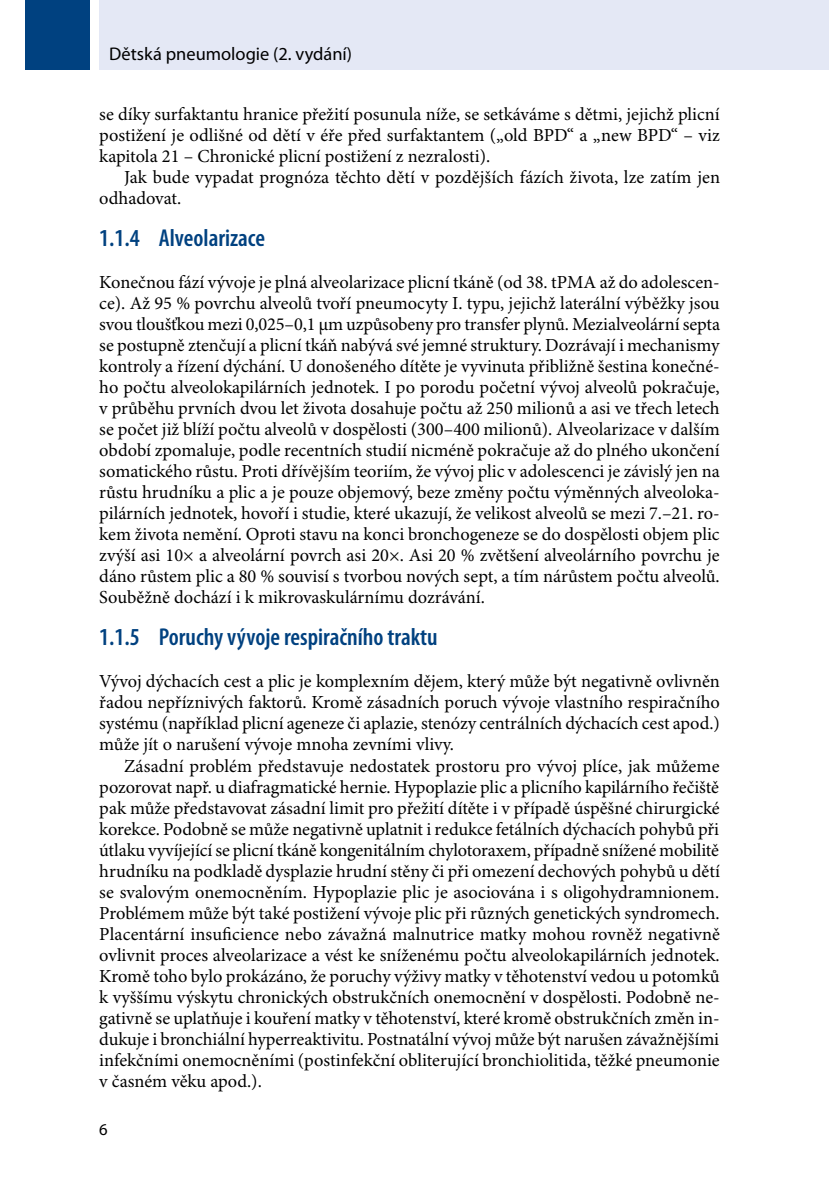
<style>
.page{position:relative;width:829px;height:1191px;background:#fff}
.page>*{position:absolute;margin:0;border:0;box-sizing:border-box;transform-origin:0 0}
.t1{font:600 condensed 24.5px "Myriad Pro";color:#004180}
.TEXT_bez_odsazeni{font:18.38px/21px "Minion Pro";color:#000;text-align:justify}
.TEXT{font:18.38px/21px "Minion Pro";color:#000;text-align:justify}
.t2{font:18.38px "Myriad Pro";color:#000}
.t3{font:16.62px "Myriad Pro";color:#000}
</style>
<div class="page">
<div style="left:25px;top:0;width:64px;height:69px;background:#004180"></div>
<div style="left:99px;top:0;width:729px;height:69px;background:#e4e8f5"></div>
<hr style="left:828px;top:0;width:1px;height:69px;background:#e4e8f5">
<p class="t2" style="left:109px;top:42px;width:244px">Dětská pneumologie (2. vydání)</p>
<p class="TEXT" style="left:99px;top:105px;width:622px">se díky surfaktantu hranice přežití posunula níže, se setkáváme s dětmi, jejichž plicní postižení je odlišné od dětí v éře před surfaktantem („old BPD“ a „new BPD“ – viz kapitola 21 – Chronické plicní postižení z nezralosti).</p>
<p class="TEXT" style="left:99px;top:168px;width:622px;text-indent:25px">Jak bude vypadat prognóza těchto dětí v pozdějších fázích života, lze zatím jen odhadovat.</p>
<h3 class="t1" style="left:99px;top:223px;width:167px">1.1.4 Alveolarizace</h3>
<p class="TEXT_bez_odsazeni" style="left:99px;top:273px;width:622px">Konečnou fází vývoje je plná alveolarizace plicní tkáně (od 38. tPMA až do adolescen&shy;ce). Až 95 % povrchu alveolů tvoří pneumocyty I. typu, jejichž laterální výběžky jsou svou tloušťkou mezi 0,025–0,1 µm uzpůsobeny pro transfer plynů. Mezialveolární septa se postupně ztenčují a plicní tkáň nabývá své jemné struktury. Dozrávají i mechanismy kontroly a řízení dýchání. U donošeného dítěte je vyvinuta přibližně šestina konečné&shy;ho počtu alveolokapilárních jednotek. I po porodu početní vývoj alveolů pokračuje, v průběhu prvních dvou let života dosahuje počtu až 250 milionů a asi ve třech letech se počet již blíží počtu alveolů v dospělosti (300–400 milionů). Alveolarizace v dalším období zpomaluje, podle recentních studií nicméně pokračuje až do plného ukončení somatického růstu. Proti dřívějším teoriím, že vývoj plic v adolescenci je závislý jen na růstu hrudníku a plic a je pouze objemový, beze změny počtu výměnných alveoloka&shy;pilárních jednotek, hovoří i studie, které ukazují, že velikost alveolů se mezi 7.–21. ro&shy;kem života nemění. Oproti stavu na konci bronchogeneze se do dospělosti objem plic zvýší asi 10× a alveolární povrch asi 20×. Asi 20 % zvětšení alveolárního povrchu je dáno růstem plic a 80 % souvisí s tvorbou nových sept, a tím nárůstem počtu alveolů.<br>Souběžně dochází i k mikrovaskulárnímu dozrávání.</p>
<h3 class="t1" style="left:99px;top:622px;width:340px">1.1.5 Poruchy vývoje respiračního traktu</h3>
<p class="TEXT_bez_odsazeni" style="left:99px;top:672px;width:622px">Vývoj dýchacích cest a plic je komplexním dějem, který může být negativně ovlivněn řadou nepříznivých faktorů. Kromě zásadních poruch vývoje vlastního respiračního systému (například plicní ageneze či aplazie, stenózy centrálních dýchacích cest apod.) může jít o narušení vývoje mnoha zevními vlivy.</p>
<p class="TEXT" style="left:99px;top:756px;width:622px;text-indent:25px">Zásadní problém představuje nedostatek prostoru pro vývoj plíce, jak můžeme pozorovat např. u diafragmatické hernie. Hypoplazie plic a plicního kapilárního řečiště pak může představovat zásadní limit pro přežití dítěte i v případě úspěšné chirurgické korekce. Podobně se může negativně uplatnit i redukce fetálních dýchacích pohybů při útlaku vyvíjející se plicní tkáně kongenitálním chylotoraxem, případně snížené mobilitě hrudníku na podkladě dysplazie hrudní stěny či při omezení dechových pohybů u dětí se svalovým onemocněním. Hypoplazie plic je asociována i s oligohydramnionem.<br>Problémem může být také postižení vývoje plic při různých genetických syndromech.<br>Placentární insuficience nebo závažná malnutrice matky mohou rovněž negativně ovlivnit proces alveolarizace a vést ke sníženému počtu alveolokapilárních jednotek.<br>Kromě toho bylo prokázáno, že poruchy výživy matky v těhotenství vedou u potomků k vyššímu výskytu chronických obstrukčních onemocnění v dospělosti. Podobně ne&shy;gativně se uplatňuje i kouření matky v těhotenství, které kromě obstrukčních změn in&shy;dukuje i bronchiální hyperreaktivitu. Postnatální vývoj může být narušen závažnějšími infekčními onemocněními (postinfekční obliterující bronchiolitida, těžké pneumonie v časném věku apod.).</p>
<p class="t3" style="left:99px;top:1119px;width:10px">6</p>
</div>
